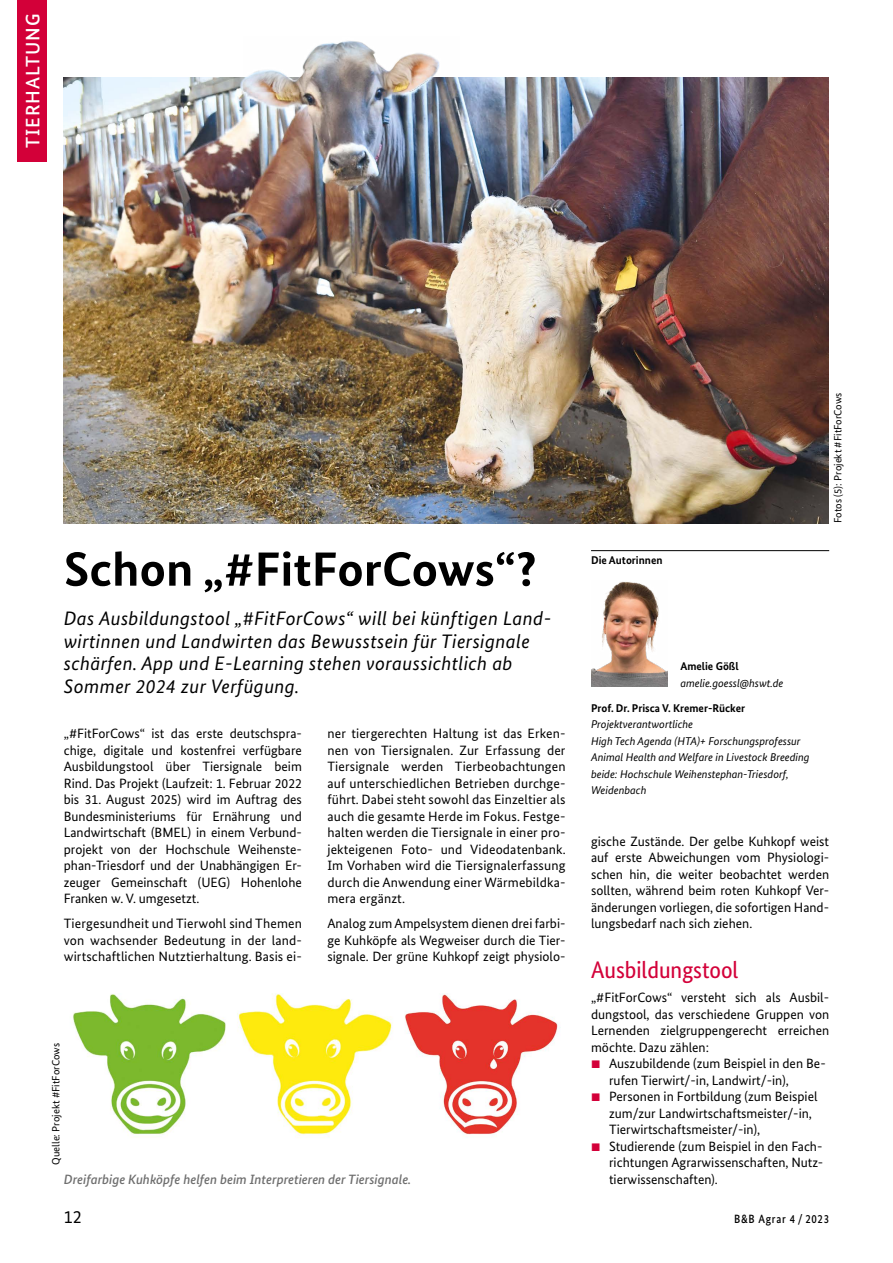
<style>
.page{position:relative;width:893px;height:1263px;background:#fff}
.page>*{position:absolute;margin:0;border:0;box-sizing:border-box;transform-origin:0 0}
.t1{font:700 48px "Bundes Sans";color:#000;scale:1.05 1}
.t2{font:24px "Bundes Sans Cond";color:#d30039;scale:1.05 1}
.t3{font:italic 19.5px/22.5px "Bundes Sans";letter-spacing:.02em;color:#000}
.t4{font:500 19.5px "Bundes Sans";letter-spacing:.05em;color:#fff}
.t5{font:18px "Bundes Sans";color:#000}
.t6{font:13.5px/16.5px "Bundes Sans";color:#000;text-align:justify}
.t7{font:italic 500 13.5px "Bundes Sans";color:#6e6e6e}
.t8{font:500 12px "Bundes Sans";letter-spacing:.07em;color:#000;scale:.9 1}
.t9{font:italic 11.25px/16.5px "Bundes Sans";color:#000}
.t10{font:700 11.25px "Bundes Sans";color:#000}
.t11{font:10.5px "Bundes Sans";color:#000}
</style>
<div class="page">
<img style="left:64px;top:78px;width:765px;height:446px">
<img style="left:73px;top:993px;width:488px;height:144px">
<img style="left:591px;top:581px;width:77px;height:106px">
<hr style="left:591px;top:550px;width:238px;height:1px;background:#000">
<img style="left:243px;top:41px;width:216px;height:51px">
<div style="left:17px;top:0;width:30px;height:162px;background:#d30039"></div>
<h3 class="t4" style="left:21px;top:148px;width:136px;rotate:-90deg">TIERHALTUNG</h3>
<h1 class="t1" style="left:64px;top:540px;width:452px">Schon „#FitForCows“?</h1>
<h3 class="t3" style="left:64px;top:607px;width:489px">Das Ausbildungstool „#FitForCows“ will bei künftigen Land&shy;wirtinnen und Landwirten das Bewusstsein für Tiersignale schärfen. App und E-Learning stehen voraussichtlich ab Sommer 2024 zur Verfügung.</h3>
<p class="t6" style="left:64px;top:725px;width:240px">„#FitForCows“ ist das erste deutschspra&shy;chige, digitale und kostenfrei verfügbare Ausbildungstool über Tiersignale beim Rind. Das Projekt (Laufzeit: 1. Februar 2022 bis 31. August 2025) wird im Auftrag des Bundesministeriums für Ernährung und Landwirtschaft (BMEL) in einem Verbund&shy;projekt von der Hochschule Weihenste&shy;phan-Triesdorf und der Unabhängigen Er&shy;zeuger Gemeinschaft (UEG) Hohenlohe Franken w. V. umgesetzt.</p>
<p class="t6" style="left:64px;top:915px;width:240px">Tiergesundheit und Tierwohl sind Themen von wachsender Bedeutung in der land&shy;wirtschaftlichen Nutztierhaltung. Basis ei-</p>
<p class="t6" style="left:327px;top:725px;width:240px">ner tiergerechten Haltung ist das Erken&shy;nen von Tiersignalen. Zur Erfassung der Tiersignale werden Tierbeobachtungen auf unterschiedlichen Betrieben durchge&shy;führt. Dabei steht sowohl das Einzeltier als auch die gesamte Herde im Fokus. Festge&shy;halten werden die Tiersignale in einer pro&shy;jekteigenen Foto- und Videodatenbank.<br>Im Vorhaben wird die Tiersignalerfassung durch die Anwendung einer Wärmebildka&shy;mera ergänzt.</p>
<p class="t6" style="left:327px;top:915px;width:240px">Analog zum Ampelsystem dienen drei farbi&shy;ge Kuhköpfe als Wegweiser durch die Tier&shy;signale. Der grüne Kuhkopf zeigt physiolo-</p>
<p class="t11" style="left:50px;top:1165px;width:123px;rotate:-90deg">Quelle: Projekt #FitForCows</p>
<p class="t7" style="left:64px;top:1171px;width:349px">Dreifarbige Kuhköpfe helfen beim Interpretieren der Tiersignale.</p>
<p class="t10" style="left:591px;top:553px;width:73px">Die Autorinnen</p>
<p class="t11" style="left:832px;top:523px;width:132px;rotate:-90deg">Fotos (5): Projekt #FitForCows</p>
<p class="t10" style="left:680px;top:660px;width:60px">Amelie Gößl</p>
<p class="t9" style="left:680px;top:675px;width:105px">amelie.goessl@hswt.de</p>
<p class="t10" style="left:591px;top:701px;width:156px">Prof. Dr. Prisca V. Kremer-Rücker</p>
<p class="t9" style="left:591px;top:716px;width:220px">Projektverantwortliche<br>High Tech Agenda (HTA)+ Forschungsprofessur Animal Health and Welfare in Livestock Breeding beide: Hochschule Weihenstephan-Triesdorf, Weidenbach</p>
<p class="t6" style="left:591px;top:832px;width:240px">gische Zustände. Der gelbe Kuhkopf weist auf erste Abweichungen vom Physiologi&shy;schen hin, die weiter beobachtet werden sollten, während beim roten Kuhkopf Ver&shy;änderungen vorliegen, die sofortigen Hand&shy;lungsbedarf nach sich ziehen.</p>
<h2 class="t2" style="left:591px;top:956px;width:142px">Ausbildungstool</h2>
<p class="t6" style="left:591px;top:989px;width:240px">„#FitForCows“ versteht sich als Ausbil&shy;dungstool, das verschiedene Gruppen von Lernenden zielgruppengerecht erreichen möchte. Dazu zählen:</p>
<p class="t6" style="left:609px;top:1055px;width:218px;text-align:left">Auszubildende (zum Beispiel in den Be&shy;rufen Tierwirt/-in, Landwirt/-in), Personen in Fortbildung (zum Beispiel zum/zur Landwirtschaftsmeister/-in, Tierwirtschaftsmeister/-in), Studierende (zum Beispiel in den Fach&shy;richtungen Agrarwissenschaften, Nutz&shy;tierwissenschaften).</p>
<h3 class="t5" style="left:64px;top:1206px;width:19px">12</h3>
<p class="t8" style="left:734px;top:1212px;width:107px">B&amp;B Agrar 4 / 2023</p>
</div>
